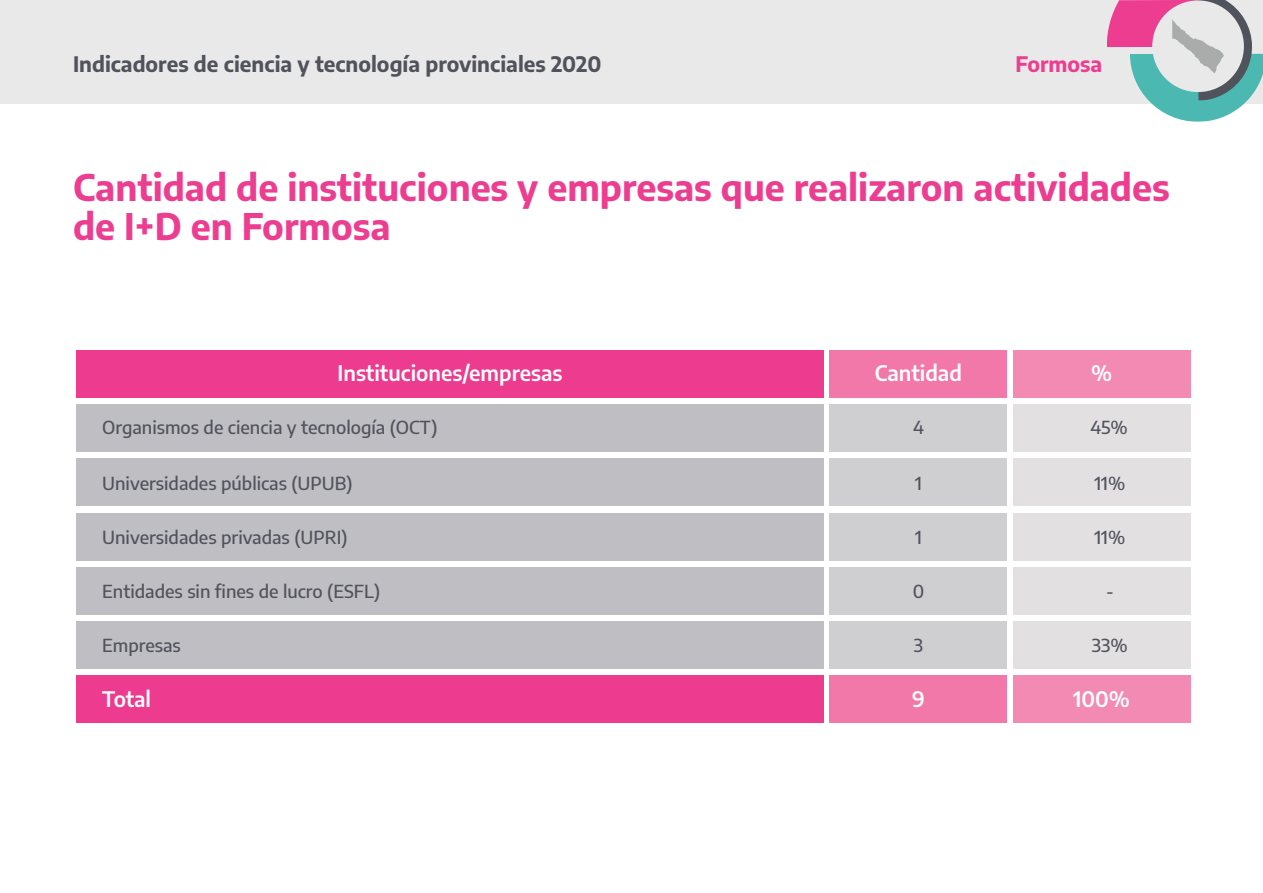
<style>
.page{position:relative;width:1263px;height:893px;background:#fff}
.page>*{position:absolute;margin:0;border:0;box-sizing:border-box;transform-origin:0 0}
.t1{font:700 36px/39px "Encode Sans";color:#ed3d90}
.t2{font:700 21px "Encode Sans";color:#50535c}
.t3{font:600 21px "Encode Sans";color:#fff}
.t4{font:700 21px "Encode Sans";color:#ed3d90}
.t5{font:500 18px "Encode Sans";color:#50535c}
</style>
<div class="page">
<div style="left:76px;top:350px;width:748px;height:48px;background:#ed3b90"></div>
<div style="left:830px;top:350px;width:177px;height:48px;background:#f178a9"></div>
<div style="left:1013px;top:350px;width:177px;height:48px;background:#f38ab3"></div>
<div style="left:76px;top:676px;width:748px;height:47px;background:#ed3b90"></div>
<div style="left:830px;top:676px;width:177px;height:47px;background:#f178a9"></div>
<div style="left:1013px;top:676px;width:177px;height:47px;background:#f38ab3"></div>
<div style="left:76px;top:405px;width:748px;height:47px;background:#bfbec3"></div>
<div style="left:830px;top:405px;width:177px;height:47px;background:#cfcfd2"></div>
<div style="left:1013px;top:405px;width:177px;height:47px;background:#e3e0e2"></div>
<div style="left:76px;top:459px;width:748px;height:47px;background:#bfbec3"></div>
<div style="left:830px;top:459px;width:177px;height:47px;background:#cfcfd2"></div>
<div style="left:1013px;top:459px;width:177px;height:47px;background:#e3e0e2"></div>
<div style="left:76px;top:513px;width:748px;height:47px;background:#bfbec3"></div>
<div style="left:830px;top:513px;width:177px;height:47px;background:#cfcfd2"></div>
<div style="left:1013px;top:513px;width:177px;height:47px;background:#e3e0e2"></div>
<div style="left:76px;top:567px;width:748px;height:48px;background:#bfbec3"></div>
<div style="left:830px;top:567px;width:177px;height:48px;background:#cfcfd2"></div>
<div style="left:1013px;top:567px;width:177px;height:48px;background:#e3e0e2"></div>
<div style="left:76px;top:622px;width:748px;height:47px;background:#bfbec3"></div>
<div style="left:830px;top:622px;width:177px;height:47px;background:#cfcfd2"></div>
<div style="left:1013px;top:622px;width:177px;height:47px;background:#e3e0e2"></div>
<div style="left:0;top:0;width:1263px;height:103px;background:#e9e9e9"></div>
<svg style="left:1107px;top:0;width:156px;height:122px"></svg>
<p class="t2" style="left:73px;top:49px;width:530px">Indicadores de ciencia y tecnología provinciales 2020</p>
<p class="t4" style="left:1015px;top:49px;width:88px">Formosa</p>
<h1 class="t1" style="left:73px;top:166px;width:1098px">Cantidad de instituciones y empresas que realizaron actividades de I+D en Formosa</h1>
<p class="t3" style="left:338px;top:357px;width:226px">Instituciones/empresas</p>
<p class="t3" style="left:875px;top:357px;width:88px">Cantidad</p>
<p class="t3" style="left:1091px;top:357px;width:23px">%</p>
<p class="t5" style="left:102px;top:414px;width:337px">Organismos de ciencia y tecnología (OCT)</p>
<p class="t5" style="left:102px;top:470px;width:252px">Universidades públicas (UPUB)</p>
<p class="t5" style="left:102px;top:524px;width:247px">Universidades privadas (UPRI)</p>
<p class="t5" style="left:102px;top:579px;width:279px">Entidades sin fines de lucro (ESFL)</p>
<p class="t5" style="left:102px;top:633px;width:80px">Empresas</p>
<p class="t3" style="left:102px;top:684px;width:50px">Total</p>
<p class="t5" style="left:1090px;top:414px;width:39px">45%</p>
<p class="t5" style="left:913px;top:414px;width:12px">4</p>
<p class="t5" style="left:1094px;top:470px;width:32px">11%</p>
<p class="t5" style="left:915px;top:470px;width:8px">1</p>
<p class="t5" style="left:1094px;top:524px;width:32px">11%</p>
<p class="t5" style="left:915px;top:524px;width:8px">1</p>
<p class="t5" style="left:913px;top:579px;width:13px">0</p>
<p class="t5" style="left:1106px;top:579px;width:9px">-</p>
<p class="t5" style="left:914px;top:633px;width:11px">3</p>
<p class="t3" style="left:912px;top:684px;width:14px">9</p>
<p class="t5" style="left:1092px;top:633px;width:37px">33%</p>
<p class="t3" style="left:1073px;top:684px;width:58px">100%</p>
</div>
